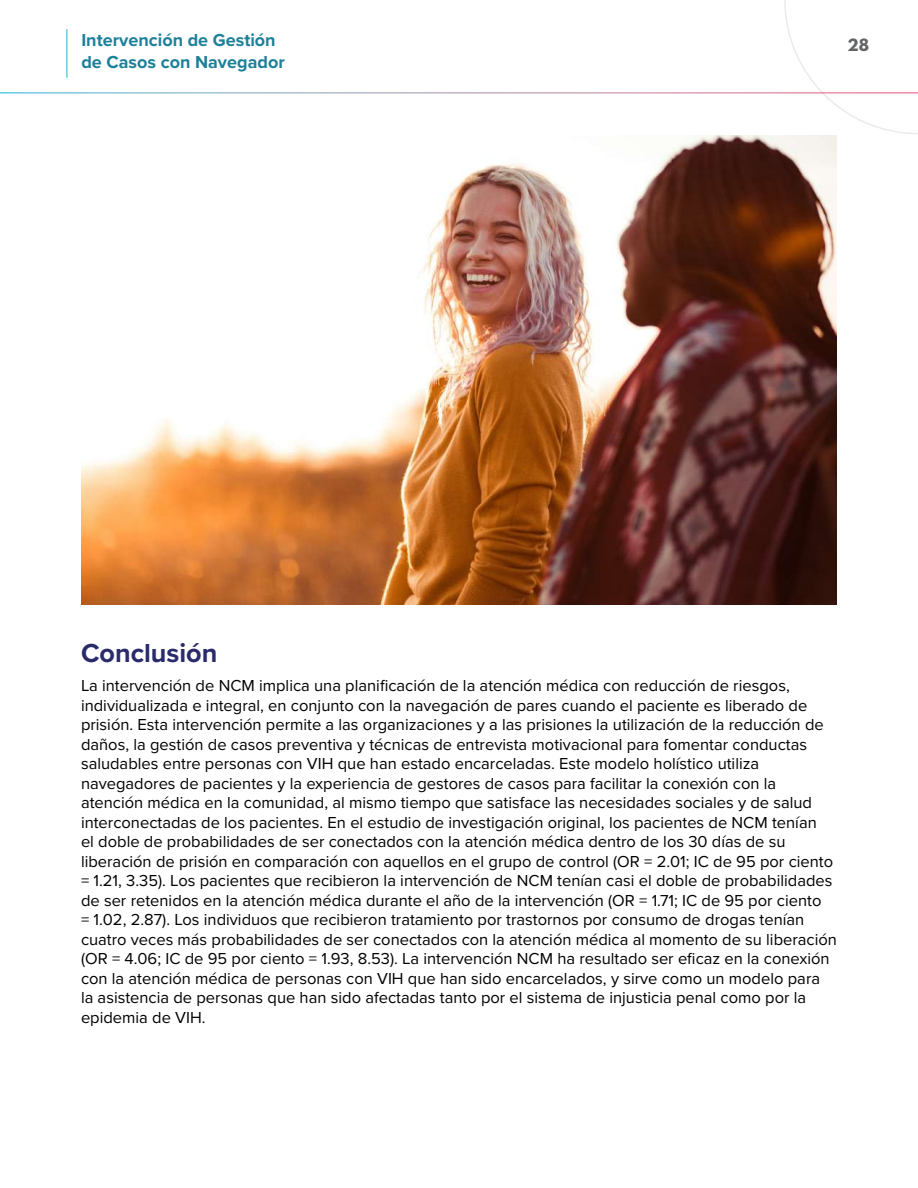
<style>
.page{position:relative;width:918px;height:1188px;background:#fff}
.page>*{position:absolute;margin:0;border:0;box-sizing:border-box;transform-origin:0 0}
.t1{font:700 27px "Proxima Nova";color:#292b6b}
.t2{font:700 18px/21.6px "Proxima Nova";color:#1d8099}
.t3{font:16.5px/19.5px "Proxima Nova";color:#000}
.t4{font:700 15px "League Spartan";color:#636466}
</style>
<div class="page">
<svg style="left:784px;top:0;width:134px;height:134px"></svg>
<hr style="left:0;top:93px;width:918px;height:1px;background:#fff">
<img style="left:81px;top:135px;width:756px;height:470px">
<p class="t2" style="left:81px;top:29px;width:205px">Intervención de Gestión de Casos con Navegador</p>
<p class="t4" style="left:848px;top:33px;width:23px">28</p>
<h1 class="t1" style="left:81px;top:633px;width:138px">Conclusión</h1>
<p class="t3" style="left:81px;top:675px;width:758px">La intervención de NCM implica una planificación de la atención médica con reducción de riesgos, individualizada e integral, en conjunto con la navegación de pares cuando el paciente es liberado de prisión. Esta intervención permite a las organizaciones y a las prisiones la utilización de la reducción de daños, la gestión de casos preventiva y técnicas de entrevista motivacional para fomentar conductas saludables entre personas con VIH que han estado encarceladas. Este modelo holístico utiliza navegadores de pacientes y la experiencia de gestores de casos para facilitar la conexión con la atención médica en la comunidad, al mismo tiempo que satisface las necesidades sociales y de salud interconectadas de los pacientes. En el estudio de investigación original, los pacientes de NCM tenían<br>el doble de probabilidades de ser conectados con la atención médica dentro de los 30 días de su liberación de prisión en comparación con aquellos en el grupo de control (OR = 2.01; IC de 95 por ciento = 1.21, 3.35). Los pacientes que recibieron la intervención de NCM tenían casi el doble de probabilidades de ser retenidos en la atención médica durante el año de la intervención (OR = 1.71; IC de 95 por ciento<br>= 1.02, 2.87). Los individuos que recibieron tratamiento por trastornos por consumo de drogas tenían cuatro veces más probabilidades de ser conectados con la atención médica al momento de su liberación (OR = 4.06; IC de 95 por ciento = 1.93, 8.53). La intervención NCM ha resultado ser eficaz en la conexión con la atención médica de personas con VIH que han sido encarcelados, y sirve como un modelo para<br>la asistencia de personas que han sido afectadas tanto por el sistema de injusticia penal como por la epidemia de VIH.</p>
</div>
